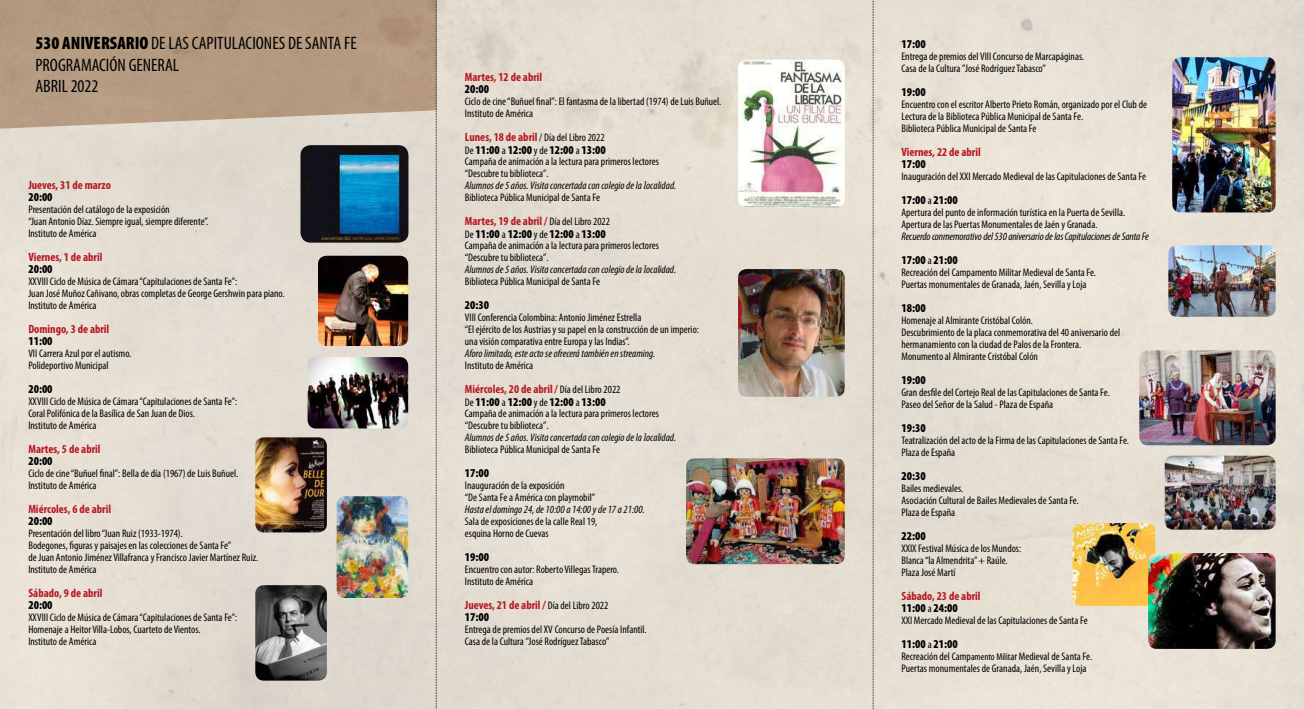
<style>
.page{position:relative;width:1304px;height:709px;background:#fff}
.page>*{position:absolute;margin:0;border:0;box-sizing:border-box;transform-origin:0 0}
.t1{font:condensed 18px/21.6px "Myriad Pro";color:#000}
.t2{font:700 condensed 12px/12px "Myriad Pro";color:#b71521}
.t3{font:900 condensed 12px "Myriad Pro";color:#000}
.t4{font:condensed 11px/12px "Myriad Pro";color:#000}
.t5{font:italic condensed 11px "Myriad Pro";letter-spacing:-.01em;color:#000}
.s1{font-weight:900}
.s2{font-weight:700;font-size:12px;color:#b71521}
.s3{font-weight:400;font-size:11px}
.s4{font-style:italic}
.s5{font-family:"Minion Pro";font-style:italic;font-stretch:normal}
.s6{font-weight:900;font-size:12px}
.s7{font-weight:400;font-size:11px;color:#000}
.s8{font-weight:900;color:#000}
.s9{font-size:10px}
</style>
<div class="page">
<img style="left:0;top:0;width:1304px;height:709px">
<img style="left:318px;top:256px;width:90px;height:90px">
<img style="left:300px;top:145px;width:108px;height:98px">
<img style="left:1172px;top:57px;width:104px;height:155px">
<img style="left:738px;top:269px;width:107px;height:128px">
<img style="left:308px;top:357px;width:100px;height:71px">
<img style="left:1168px;top:245px;width:108px;height:72px">
<img style="left:686px;top:458px;width:159px;height:106px">
<img style="left:255px;top:437px;width:72px;height:95px">
<img style="left:337px;top:496px;width:71px;height:102px">
<img style="left:1139px;top:350px;width:137px;height:95px">
<img style="left:255px;top:585px;width:72px;height:95px">
<img style="left:738px;top:60px;width:107px;height:148px">
<img style="left:1165px;top:455px;width:111px;height:74px">
<img style="left:1072px;top:523px;width:83px;height:83px">
<img style="left:1148px;top:553px;width:128px;height:96px">
<svg style="left:436px;top:0;width:1px;height:709px"></svg>
<svg style="left:873px;top:0;width:1px;height:709px"></svg>
<h1 class="t1" style="left:35px;top:32px;width:323px"><span class="s1">530 ANIVERSARIO</span> DE LAS CAPITULACIONES DE SANTA FE<br>PROGRAMACIÓN GENERAL<br>ABRIL 2022</h1>
<p class="t2" style="left:28px;top:179px;width:84px">Jueves, 31 de marzo</p>
<p class="t3" style="left:28px;top:189px;width:26px">20:00</p>
<p class="t4" style="left:28px;top:203px;width:182px">Presentación del catálogo de la exposición<br>“Juan Antonio Díaz. Siempre igual, siempre diferente”.<br>Instituto de América</p>
<p class="t2" style="left:28px;top:251px;width:76px">Viernes, 1 de abril</p>
<p class="t3" style="left:28px;top:261px;width:26px">20:00</p>
<p class="t4" style="left:28px;top:275px;width:258px">XXVIII Ciclo de Música de Cámara “Capitulaciones de Santa Fe”:<br>Juan José Muñoz Cañivano, obras completas de George Gershwin para piano.<br>Instituto de América</p>
<p class="t2" style="left:28px;top:323px;width:83px">Domingo, 3 de abril</p>
<p class="t3" style="left:28px;top:333px;width:26px">11:00</p>
<p class="t4" style="left:28px;top:347px;width:105px">VII Carrera Azul por el autismo.<br>Polideportivo Municipal</p>
<p class="t3" style="left:28px;top:381px;width:26px">20:00</p>
<p class="t4" style="left:28px;top:395px;width:210px">XXVIII Ciclo de Música de Cámara “Capitulaciones de Santa Fe”:<br>Coral Polifónica de la Basílica de San Juan de Dios.<br>Instituto de América</p>
<p class="t2" style="left:28px;top:443px;width:74px">Martes, 5 de abril</p>
<p class="t3" style="left:28px;top:453px;width:26px">20:00</p>
<p class="t4" style="left:28px;top:467px;width:211px">Ciclo de cine “Buñuel final”: Bella de día (1967) de Luis Buñuel.<br>Instituto de América</p>
<p class="t2" style="left:28px;top:503px;width:84px">Miércoles, 6 de abril</p>
<p class="t3" style="left:28px;top:513px;width:26px">20:00</p>
<p class="t4" style="left:28px;top:527px;width:231px">Presentación del libro “Juan Ruiz (1933-1974).<br>Bodegones, figuras y paisajes en las colecciones de Santa Fe”<br>de Juan Antonio Jiménez Villafranca y Francisco Javier Martínez Ruiz.<br>Instituto de América</p>
<p class="t2" style="left:28px;top:587px;width:76px">Sábado, 9 de abril</p>
<p class="t3" style="left:28px;top:597px;width:26px">20:00</p>
<p class="t4" style="left:28px;top:611px;width:210px">XXVIII Ciclo de Música de Cámara “Capitulaciones de Santa Fe”:<br>Homenaje a Heitor Villa-Lobos, Cuarteto de Vientos.<br>Instituto de América</p>
<p class="t2" style="left:465px;top:71px;width:79px">Martes, 12 de abril</p>
<p class="t3" style="left:465px;top:81px;width:26px">20:00</p>
<p class="t4" style="left:465px;top:95px;width:258px">Ciclo de cine “Buñuel final”: El fantasma de la libertad (1974) de Luis Buñuel.<br>Instituto de América</p>
<p class="t4" style="left:465px;top:131px;width:141px"><span class="s2">Lunes, 18 de abril</span> / Día del Libro 2022</p>
<p class="t3" style="left:465px;top:142px;width:142px"><span class="s3">De</span> 11:00 <span class="s3">a</span> 12:00 <span class="s3">y de</span> 12:00 <span class="s3">a</span> 13:00</p>
<p class="t4" style="left:465px;top:156px;width:213px">Campaña de animación a la lectura para primeros lectores “Descubre tu biblioteca”.<br><span class="s4">Alumnos de 5 años. Visita concertada con colegio de la</span> <span class="s5">l</span><span class="s4">ocalidad.<br></span>Biblioteca Pública Municipal de Santa Fe</p>
<p class="t4" style="left:465px;top:215px;width:147px;line-height:12.9px"><span class="s2">Martes, 19 de abril /</span> Día del Libro 2022<br>De <span class="s6">11:00</span> a <span class="s6">12:00</span> y de <span class="s6">12:00</span> a <span class="s6">13:00</span></p>
<p class="t4" style="left:465px;top:240px;width:213px">Campaña de animación a la lectura para primeros lectores “Descubre tu biblioteca”.<br><span class="s4">Alumnos de 5 años. Visita concertada con colegio de la</span> <span class="s5">l</span><span class="s4">ocalidad.<br></span>Biblioteca Pública Municipal de Santa Fe</p>
<p class="t3" style="left:465px;top:297px;width:26px">20:30</p>
<p class="t4" style="left:465px;top:311px;width:236px">VIII Conferencia Colombina: Antonio Jiménez Estrella<br>“El ejército de los Austrias y su papel en la construcción de un imperio: una visión comparativa entre Europa y las Indias”.</p>
<p class="t5" style="left:465px;top:347px;width:192px">Aforo limitado, este acto se ofrecerá también en streaming.</p>
<p class="t4" style="left:465px;top:359px;width:70px">Instituto de América</p>
<p class="t4" style="left:465px;top:383px;width:157px;line-height:12.9px"><span class="s2">Miércoles, 20 de abril /</span> Día del Libro 2022<br>De <span class="s6">11:00</span> a <span class="s6">12:00</span> y de <span class="s6">12:00</span> a <span class="s6">13:00</span></p>
<p class="t4" style="left:465px;top:408px;width:213px">Campaña de animación a la lectura para primeros lectores “Descubre tu biblioteca”.<br><span class="s4">Alumnos de 5 años. Visita concertada con colegio de la</span> <span class="s5">l</span><span class="s4">ocalidad.<br></span>Biblioteca Pública Municipal de Santa Fe</p>
<p class="t3" style="left:465px;top:465px;width:26px">17:00</p>
<p class="t4" style="left:465px;top:479px;width:132px">Inauguración de la exposición<br>“De Santa Fe a América con playmobil”</p>
<p class="t5" style="left:465px;top:503px;width:181px">Hasta el domingo 24, de 10:00 a 14:00 y de 17 a 21:00.</p>
<p class="t4" style="left:465px;top:515px;width:134px">Sala de exposiciones de la calle Real 19, esquina Horno de Cuevas</p>
<p class="t3" style="left:465px;top:549px;width:26px">19:00</p>
<p class="t4" style="left:465px;top:563px;width:156px">Encuentro con autor: Roberto Villegas Trapero.<br>Instituto de América</p>
<p class="t2" style="left:465px;top:599px;width:145px">Jueves, 21 de abril / <span class="s7">Día del Libro 2022<br></span><span class="s8">17:00</span></p>
<p class="t4" style="left:465px;top:623px;width:183px">Entrega de premios del XV Concurso de Poesía Infantil.<br>Casa de la Cultura ”José Rodríguez Tabasco”</p>
<p class="t3" style="left:901px;top:36px;width:26px">17:00</p>
<p class="t4" style="left:901px;top:50px;width:184px">Entrega de premios del VIII Concurso de Marcapáginas.<br>Casa de la Cultura ”José Rodríguez Tabasco”</p>
<p class="t3" style="left:901px;top:84px;width:26px">19:00</p>
<p class="t4" style="left:901px;top:98px;width:247px">Encuentro con el escritor Alberto Prieto Román, organizado por el Club de<br>Lectura de la Biblioteca Pública Municipal de Santa Fe.<br>Biblioteca Pública Municipal de Santa Fe</p>
<p class="t2" style="left:901px;top:146px;width:81px">Viernes, 22 de abril</p>
<p class="t3" style="left:901px;top:156px;width:26px">17:00</p>
<p class="t4" style="left:901px;top:170px;width:246px">Inauguración del XXI Mercado Medieval de las Capitulaciones de Santa Fe</p>
<p class="t3" style="left:901px;top:192px;width:58px">17:00 <span class="s3">a</span> 21:00</p>
<p class="t4" style="left:901px;top:206px;width:225px">Apertura del punto de información turística en la Puerta de Sevilla.<br>Apertura de las Puertas Monumentales de Jaén y Granada.</p>
<p class="t5" style="left:901px;top:230px;width:249px">Recuerdo conmemorativo del 530 aniversario de las Capitulaciones de Santa Fe</p>
<p class="t3" style="left:901px;top:252px;width:58px">17:00 <span class="s3">a</span> 21:00</p>
<p class="t4" style="left:901px;top:266px;width:196px">Recreación del Campamento Militar Medieval de Santa Fe.<br>Puertas monumentales de Granada, Jaén, Sevilla y Loja</p>
<p class="t3" style="left:901px;top:300px;width:26px">18:00</p>
<p class="t4" style="left:901px;top:314px;width:220px">Homenaje al Almirante Cristóbal Colón.<br>Descubrimiento de la placa conmemorativa del 40 aniversario del hermanamiento con la ciudad de Palos de la Frontera.<br>Monumento al Almirante Cristóbal Colón</p>
<p class="t3" style="left:901px;top:372px;width:26px">19:00</p>
<p class="t4" style="left:901px;top:386px;width:210px">Gran desfile del Cortejo Real de las Capitulaciones de Santa Fe.<br>Paseo del Señor de la Salud - Plaza de España</p>
<p class="t3" style="left:901px;top:420px;width:26px">19:30</p>
<p class="t4" style="left:901px;top:434px;width:229px">Teatralización del acto de la Firma de las Capitulaciones de Santa Fe.<br>Plaza de España</p>
<p class="t3" style="left:901px;top:468px;width:26px">20:30</p>
<p class="t4" style="left:901px;top:482px;width:179px">Bailes medievales.<br>Asociación Cultural de Bailes Medievales de Santa Fe.<br>Plaza de España</p>
<p class="t3" style="left:901px;top:528px;width:26px">22:00</p>
<p class="t4" style="left:901px;top:542px;width:121px">XXIX Festival Música de los Mundos:<br>Blanca “la Almendrita” + Raúle.<br>Plaza José Martí</p>
<p class="t2" style="left:901px;top:590px;width:81px">Sábado, 23 de abril<br><span class="s8">11:00</span> <span class="s7">a</span> <span class="s8">24:00</span></p>
<p class="t4" style="left:901px;top:614px;width:188px">XXI Mercado Medieval de las Capitulaciones de Santa Fe</p>
<p class="t3" style="left:901px;top:636px;width:58px">11:00 <span class="s3">a</span> 21:00</p>
<p class="t4" style="left:901px;top:650px;width:192px">Recreación del Camp<span class="s9">amento Milit</span>ar Medieval de Santa Fe.<br>Puertas monumentales de Granada, Jaén, Sevilla y Loja</p>
</div>
